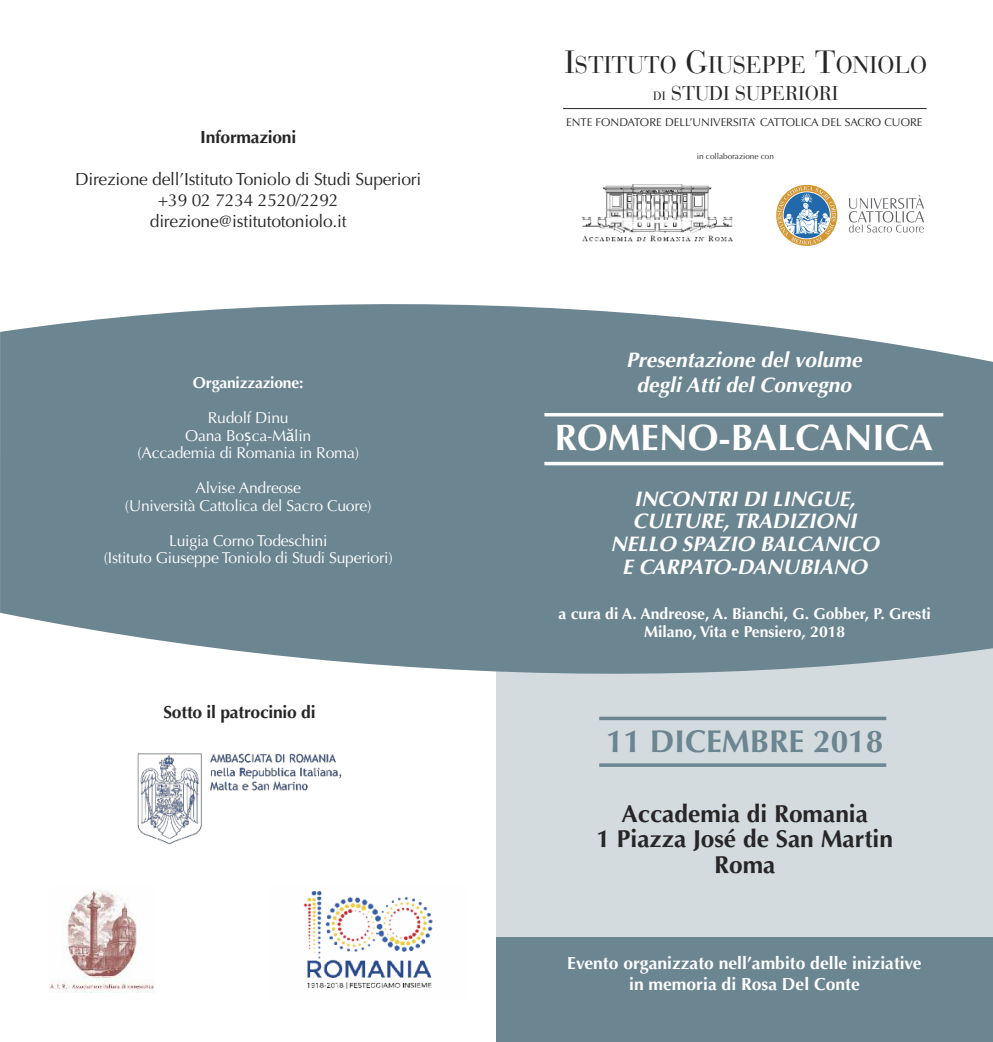
<style>
.page{position:relative;width:993px;height:1042px;background:#fff}
.page>*{position:absolute;margin:0;border:0;box-sizing:border-box;transform-origin:0 0}
.t1{font:700 36.75px "Optima";color:#fff}
.t2{font:700 31.5px "Optima";color:#6b8591}
.t3{font:700 24.5px/25.4px "Optima";color:#272526;text-align:center}
.t4{font:23.97px "Bauer Bodoni";color:#272526}
.t5{font:italic 700 21px/22.8px "Optima";color:#fff;text-align:center}
.t6{font:19.95px "Bauer Bodoni";color:#272526}
.t7{font:17.5px/21px "Optima";letter-spacing:-.015em;color:#272526;text-align:center}
.t8{font:700 17.5px/21px "Optima";color:#fff;text-align:center}
.t9{font:700 17.5px "Optima";letter-spacing:-.015em;color:#272526}
.t10{font:15.75px/17.5px "Optima";letter-spacing:-.015em;color:#fff;text-align:center}
.t11{font:700 15.75px/18.4px "Optima";color:#fff;text-align:center}
.t12{font:11.2px "Optima";color:#272526}
.t13{font:8.22px "Optima";color:#272526}
.s1{font-family:"Lucida Grande"}
.s2{font-size:31.85px}
.s3{font-size:12.08px}
</style>
<div class="page">
<div style="left:496px;top:614px;width:496px;height:397px;background:#d3dbde"></div>
<div style="left:496px;top:937px;width:496px;height:105px;background:#6b8591"></div>
<svg style="left:0;top:304px;width:992px;height:370px;fill:#6b8591"></svg>
<svg style="left:776px;top:185px;width:61px;height:61px"></svg>
<svg style="left:848px;top:195px;width:75px;height:37px"></svg>
<hr style="left:563px;top:108px;width:363px;height:1px;background:#272526">
<hr style="left:599px;top:717px;width:287px;height:3px;background:#6b8591">
<svg style="left:599px;top:763px;width:287px;height:4px"></svg>
<img style="left:581px;top:185px;width:151px;height:57px">
<hr style="left:544px;top:413px;width:399px;height:3px;background:#fff">
<hr style="left:544px;top:462px;width:399px;height:3px;background:#fff">
<img style="left:50px;top:890px;width:105px;height:102px">
<img style="left:137px;top:753px;width:205px;height:92px">
<img style="left:303px;top:891px;width:130px;height:98px">
<p class="t9" style="left:200px;top:130px;width:97px">Informazioni</p>
<p class="t7" style="left:75px;top:170px;width:347px">Direzione dell’Istituto Toniolo di Studi Superiori +39 02 7234 2520/2292 direzione@istitutotoniolo.it</p>
<p class="t11" style="left:193px;top:375px;width:112px">Organizzazione:</p>
<p class="t10" style="left:137px;top:411px;width:223px">Rudolf Dinu<br>Oana Bo<span class="s1">ș</span>ca-M<span class="s1">ă</span>lin<br>(Accademia di Romania in Roma)</p>
<p class="t10" style="left:125px;top:481px;width:248px">Alvise Andreose<br>(Università Cattolica del Sacro Cuore)</p>
<p class="t10" style="left:104px;top:533px;width:290px">Luigia Corno Todeschini<br>(Istituto Giuseppe Toniolo di Studi Superiori)</p>
<p class="t9" style="left:163px;top:705px;width:154px">Sotto il patrocinio di</p>
<h3 class="t4" style="left:564px;top:56px;width:364px"><span class="s2">I</span>STITUTO <span class="s2">G</span>IUSEPPE <span class="s2">T</span>ONIOLO</h3>
<p class="t6" style="left:653px;top:86px;width:186px"><span class="s3">DI</span> STUDI SUPERIORI</p>
<p class="t12" style="left:566px;top:117px;width:358px">ENTE FONDATORE DELL’UNIVERSITA` CATTOLICA DEL SACRO CUORE</p>
<p class="t13" style="left:696px;top:151px;width:79px">in collaborazione con</p>
<h3 class="t5" style="left:626px;top:350px;width:237px;line-height:24.5px">Presentazione del volume degli Atti del Convegno</h3>
<h1 class="t1" style="left:554px;top:422px;width:380px">ROMENO-BALCANICA</h1>
<h3 class="t5" style="left:610px;top:489px;width:270px">INCONTRI DI LINGUE,<br>CULTURE, TRADIZIONI<br>NELLO SPAZIO BALCANICO<br>E CARPATO-DANUBIANO</h3>
<p class="t11" style="left:558px;top:606px;width:374px">a cura di A. Andreose, A. Bianchi, G. Gobber, P. Gresti<br>Milano, Vita e Pensiero, 2018</p>
<h2 class="t2" style="left:605px;top:728px;width:279px">11 DICEMBRE 2018</h2>
<h3 class="t3" style="left:596px;top:803px;width:298px">Accademia di Romania<br>1 Piazza José de San Martin<br>Roma</h3>
<p class="t8" style="left:567px;top:954px;width:356px">Evento organizzato nell’ambito delle iniziative in memoria di Rosa Del Conte</p>
</div>
